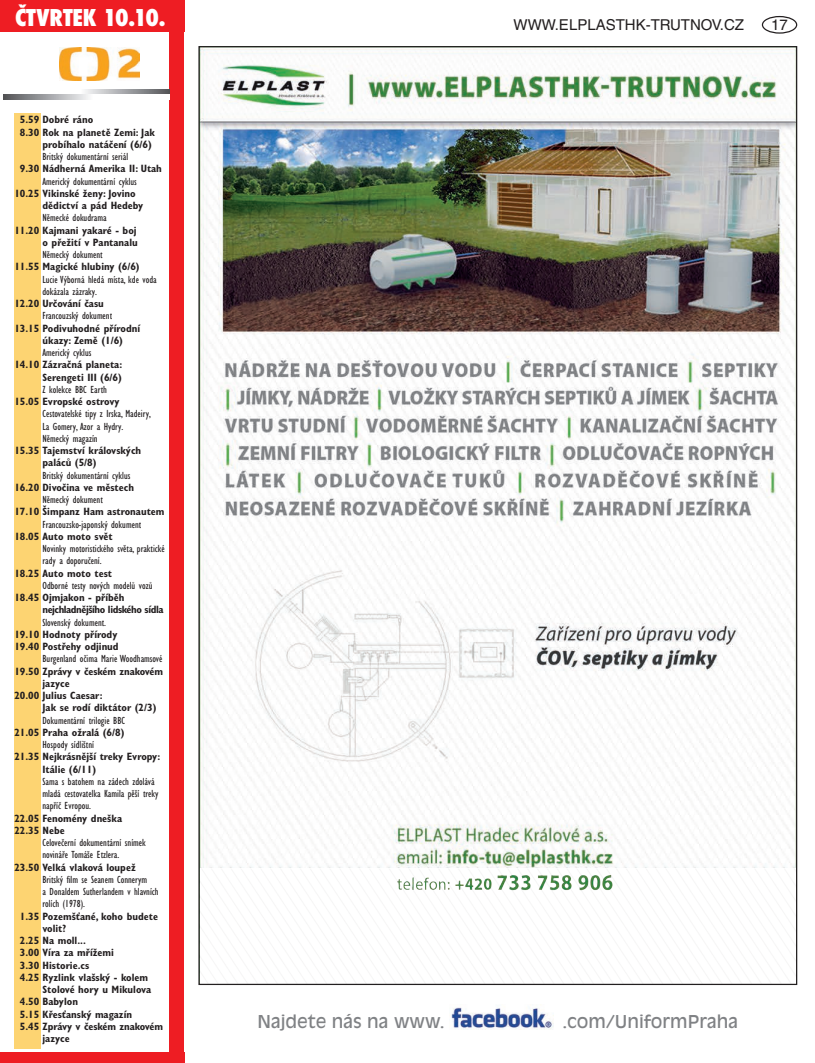
<style>
.page{position:relative;width:815px;height:1063px;background:#fff}
.page>*{position:absolute;margin:0;border:0;box-sizing:border-box;transform-origin:0 0}
.t1{font:800 condensed 22.5px "Futura";letter-spacing:-.01em;color:#fff}
.t2{font:17.5px "Antique Olive CE";color:#808285}
.t3{font:15px "Helvetica CE";color:#231f20}
.t4{font:700 condensed 10.62px/12.2px "Gill Sans CE";color:#231f20}
.t5{font:condensed 10.62px/12.2px "Gill Sans CE";color:#231f20}
.t6{font:700 condensed 10.62px/12.2px "Gill Sans CE";letter-spacing:-.04em;color:#231f20}
</style>
<div class="page">
<div style="left:762px;top:16px;width:35px;height:18px;border:1px solid #231f20;border-radius:50%"></div>
<img style="left:451px;top:1007px;width:103px;height:23px">
<div style="left:0;top:0;width:184px;height:32px;background:#ee1d23"></div>
<div style="left:170px;top:0;width:14px;height:1063px;background:#ee1d23"></div>
<div style="left:0;top:1052px;width:184px;height:11px;background:#ee1d23"></div>
<div style="left:14px;top:113px;width:27px;height:936px;background:#fdd472"></div>
<svg style="left:85px;top:90px;width:85px;height:4px"></svg>
<svg style="left:3px;top:94px;width:86px;height:5px"></svg>
<img style="left:59px;top:47px;width:80px;height:33px">
<img style="left:200px;top:48px;width:595px;height:844px">
<h1 class="t1" style="left:15px;top:2px;width:152px">ČTVRTEK 10.10.</h1>
<p class="t4" style="left:20px;top:114px;width:75px">5.59 Dobré ráno</p>
<p class="t4" style="left:20px;top:126px;width:137px">8.30 Rok na planetě Zemi: Jak</p>
<p class="t4" style="left:43px;top:138px;width:111px">probíhalo natáčení (6/6)</p>
<p class="t5" style="left:43px;top:151px;width:87px">Britský dokumentární seriál</p>
<p class="t4" style="left:20px;top:163px;width:144px">9.30 Nádherná Amerika II: Utah</p>
<p class="t5" style="left:43px;top:175px;width:96px">Americký dokumentární cyklus</p>
<p class="t4" style="left:43px;top:187px;width:102px;text-indent:-28px">10.25 Vikinské ženy: Jovino dědictví a pád Hedeby</p>
<p class="t5" style="left:43px;top:212px;width:66px">Německé dokudrama</p>
<p class="t4" style="left:14px;top:224px;width:125px;text-align:right">11.20 Kajmani yakaré - boj o přežití v Pantanalu</p>
<p class="t5" style="left:43px;top:249px;width:62px">Německý dokument</p>
<p class="t4" style="left:14px;top:261px;width:127px">11.55 Magické hlubiny (6/6)</p>
<p class="t5" style="left:43px;top:273px;width:116px">Lucie Výborná hledá místa, kde voda dokázala zázraky.</p>
<p class="t4" style="left:14px;top:298px;width:91px">12.20 Určování času</p>
<p class="t5" style="left:43px;top:310px;width:71px">Francouzský dokument</p>
<p class="t4" style="left:43px;top:322px;width:99px;text-indent:-28px">13.15 Podivuhodné přírodní úkazy: Země (1/6)</p>
<p class="t5" style="left:43px;top:347px;width:50px">Americký cyklus</p>
<p class="t4" style="left:14px;top:359px;width:109px;text-align:right">14.10 Zázračná planeta:<br>Serengeti III (6/6)</p>
<p class="t5" style="left:43px;top:383px;width:66px">Z kolekce BBC Earth</p>
<p class="t4" style="left:14px;top:396px;width:107px">15.05 Evropské ostrovy</p>
<p class="t5" style="left:43px;top:408px;width:110px">Cestovatelské tipy z Irska, Madeiry,<br>La Gomery, Azor a Hydry.<br>Německý magazín</p>
<p class="t4" style="left:43px;top:445px;width:100px;text-indent:-28px">15.35 Tajemství královských paláců (5/8)</p>
<p class="t5" style="left:43px;top:469px;width:89px">Britský dokumentární cyklus</p>
<p class="t4" style="left:14px;top:481px;width:121px">16.20 Divočina ve městech</p>
<p class="t5" style="left:43px;top:494px;width:62px">Německý dokument</p>
<p class="t4" style="left:14px;top:506px;width:152px">17.10 Šimpanz Ham astronautem</p>
<p class="t5" style="left:43px;top:518px;width:100px">Francouzsko-japonský dokument</p>
<p class="t4" style="left:14px;top:530px;width:100px">18.05 Auto moto svět</p>
<p class="t5" style="left:43px;top:543px;width:124px">Novinky motoristického světa, praktické rady a doporučení.</p>
<p class="t4" style="left:14px;top:567px;width:99px">18.25 Auto moto test</p>
<p class="t5" style="left:43px;top:579px;width:111px">Odborné testy nových modelů vozů</p>
<p class="t6" style="left:43px;top:592px;width:122px;text-indent:-28px">18.45 Ojmjakon - příběh nejchladnějšího lidského sídla</p>
<p class="t5" style="left:43px;top:616px;width:65px">Slovenský dokument.</p>
<p class="t4" style="left:14px;top:628px;width:106px">19.10 Hodnoty přírody<br>19.40 Postřehy odjinud</p>
<p class="t5" style="left:43px;top:653px;width:121px">Burgenland očima Marie Woodhamsové</p>
<p class="t4" style="left:14px;top:665px;width:150px">19.50 Zprávy v českém znakovém</p>
<p class="t4" style="left:43px;top:677px;width:29px">jazyce</p>
<p class="t4" style="left:14px;top:690px;width:90px">20.00 Julius Caesar:</p>
<p class="t4" style="left:43px;top:702px;width:115px">Jak se rodí diktátor (2/3)</p>
<p class="t5" style="left:43px;top:714px;width:84px">Dokumentární trilogie BBC</p>
<p class="t4" style="left:14px;top:726px;width:112px">21.05 Praha ožralá (6/8)</p>
<p class="t5" style="left:43px;top:739px;width:53px">Hospody sídlištní</p>
<p class="t4" style="left:43px;top:751px;width:119px;text-indent:-28px">21.35 Nejkrásnější treky Evropy:<br>Itálie (6/11)</p>
<p class="t5" style="left:43px;top:775px;width:117px">Sama s batohem na zádech zdolává mladá cestovatelka Kamila pěší treky napříč Evropou.</p>
<p class="t4" style="left:14px;top:812px;width:109px">22.05 Fenomény dneška<br>22.35 Nebe</p>
<p class="t5" style="left:43px;top:837px;width:105px">Celovečerní dokumentární snímek novináře Tomáše Etzlera.</p>
<p class="t4" style="left:14px;top:861px;width:123px">23.50 Velká vlaková loupež</p>
<p class="t5" style="left:43px;top:873px;width:118px">Britský film se Seanem Connerym<br>a Donaldem Sutherlandem v hlavních rolích (1978).</p>
<p class="t4" style="left:20px;top:910px;width:140px">1.35 Pozemšťané, koho budete</p>
<p class="t4" style="left:43px;top:922px;width:25px">volit?</p>
<p class="t4" style="left:20px;top:935px;width:68px">2.25 Na moll...</p>
<p class="t4" style="left:20px;top:947px;width:96px">3.00 Víra za mřížemi</p>
<p class="t4" style="left:20px;top:959px;width:71px">3.30 Historie.cs</p>
<p class="t4" style="left:20px;top:971px;width:130px">4.25 Ryzlink vlašský - kolem</p>
<p class="t4" style="left:43px;top:984px;width:110px">Stolové hory u Mikulova</p>
<p class="t4" style="left:20px;top:996px;width:60px">4.50 Babylon</p>
<p class="t4" style="left:20px;top:1008px;width:114px">5.15 Křesťanský magazín</p>
<p class="t4" style="left:20px;top:1020px;width:145px">5.45 Zprávy v českém znakovém</p>
<p class="t4" style="left:43px;top:1033px;width:29px">jazyce</p>
<h3 class="t3" style="left:514px;top:16px;width:232px">WWW.ELPLASTHK-TRUTNOV.CZ</h3>
<h3 class="t3" style="left:771px;top:16px;width:18px">17</h3>
<h2 class="t2" style="left:257px;top:1012px;width:189px">Najdete nás na www.</h2>
<h2 class="t2" style="left:562px;top:1012px;width:177px">.com/UniformPraha</h2>
</div>
